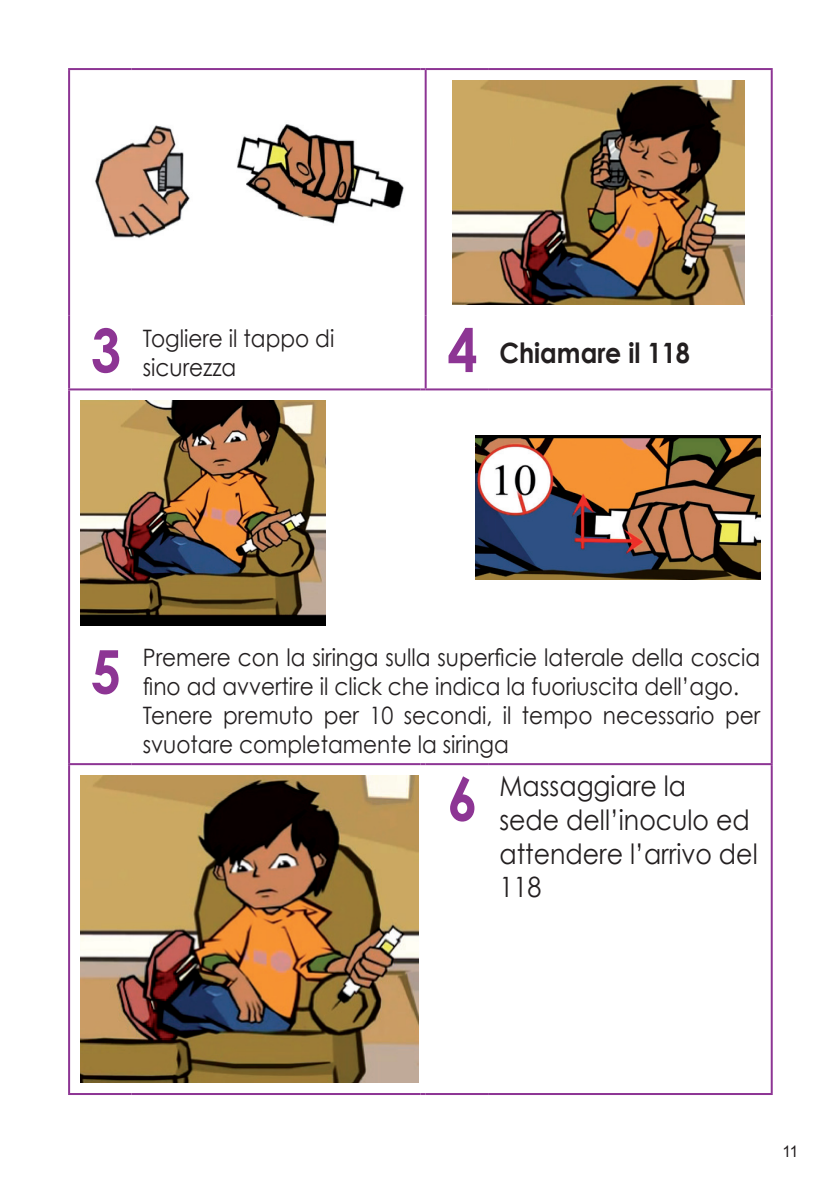
<style>
.page{position:relative;width:840px;height:1191px;background:#fff}
.page>*{position:absolute;margin:0;border:0;box-sizing:border-box;transform-origin:0 0}
.t1{font:700 60px "Century Gothic";color:#8d3594;scale:.9 1}
.t2{font:28px/33.6px "Century Gothic";color:#231f20;scale:.9 1}
.t3{font:700 28px "Century Gothic";color:#231f20;scale:.9 1}
.t4{font:24px/28.8px "Century Gothic";color:#231f20;scale:.9 1}
.t5{font:16px "Arial";color:#231f20;scale:.95 1}
.s1{font-size:60px;color:#8d3594}
.s2{font-weight:700;font-size:60px;color:#8d3594}
</style>
<div class="page">
<hr style="left:68px;top:70px;width:2px;height:246px;background:#8d3594">
<hr style="left:68px;top:68px;width:63px;height:2px;background:#8d3594">
<hr style="left:131px;top:68px;width:289px;height:2px;background:#8d3594">
<hr style="left:424px;top:70px;width:2px;height:246px;background:#8d3594">
<hr style="left:425px;top:68px;width:63px;height:2px;background:#8d3594">
<hr style="left:488px;top:68px;width:284px;height:2px;background:#8d3594">
<hr style="left:770px;top:70px;width:2px;height:246px;background:#8d3594">
<hr style="left:68px;top:316px;width:2px;height:72px;background:#8d3594">
<hr style="left:424px;top:316px;width:2px;height:72px;background:#8d3594">
<hr style="left:770px;top:316px;width:2px;height:72px;background:#8d3594">
<hr style="left:68px;top:390px;width:2px;height:247px;background:#8d3594">
<hr style="left:68px;top:388px;width:63px;height:2px;background:#8d3594">
<hr style="left:131px;top:388px;width:289px;height:2px;background:#8d3594">
<hr style="left:425px;top:388px;width:63px;height:2px;background:#8d3594">
<hr style="left:488px;top:388px;width:284px;height:2px;background:#8d3594">
<hr style="left:770px;top:390px;width:2px;height:247px;background:#8d3594">
<hr style="left:68px;top:637px;width:2px;height:126px;background:#8d3594">
<hr style="left:770px;top:637px;width:2px;height:126px;background:#8d3594">
<hr style="left:68px;top:765px;width:2px;height:328px;background:#8d3594">
<hr style="left:68px;top:763px;width:63px;height:2px;background:#8d3594">
<hr style="left:68px;top:1093px;width:63px;height:2px;background:#8d3594">
<hr style="left:131px;top:763px;width:289px;height:2px;background:#8d3594">
<hr style="left:131px;top:1093px;width:289px;height:2px;background:#8d3594">
<hr style="left:425px;top:763px;width:63px;height:2px;background:#8d3594">
<hr style="left:425px;top:1093px;width:63px;height:2px;background:#8d3594">
<hr style="left:488px;top:763px;width:284px;height:2px;background:#8d3594">
<hr style="left:770px;top:765px;width:2px;height:328px;background:#8d3594">
<hr style="left:488px;top:1093px;width:284px;height:2px;background:#8d3594">
<img style="left:95px;top:124px;width:309px;height:115px">
<img style="left:452px;top:80px;width:292px;height:224px">
<img style="left:80px;top:401px;width:245px;height:224px">
<img style="left:475px;top:435px;width:285px;height:144px">
<img style="left:80px;top:775px;width:338px;height:308px">
<h1 class="t1" style="left:91px;top:312px;width:35px">3</h1>
<p class="t4" style="left:143px;top:324px;width:214px">Togliere il tappo di sicurezza</p>
<p class="t3" style="left:447px;top:335px;width:271px"><span class="s1">4</span> Chiamare il 118</p>
<h1 class="t1" style="left:91px;top:634px;width:35px">5</h1>
<p class="t4" style="left:143px;top:643px;width:687px">Premere con la siringa sulla superficie laterale della coscia fino ad avvertire il click che indica la fuoriuscita dell’ago.<br>Tenere premuto per 10 secondi, il tempo necessario per svuotare completamente la siringa</p>
<p class="t2" style="left:499px;top:769px;width:288px;text-indent:-52px"><span class="s2">6</span> Massaggiare la<br>sede dell’inoculo ed attendere l’arrivo del<br>118</p>
<p class="t5" style="left:782px;top:1141px;width:18px">11</p>
</div>
